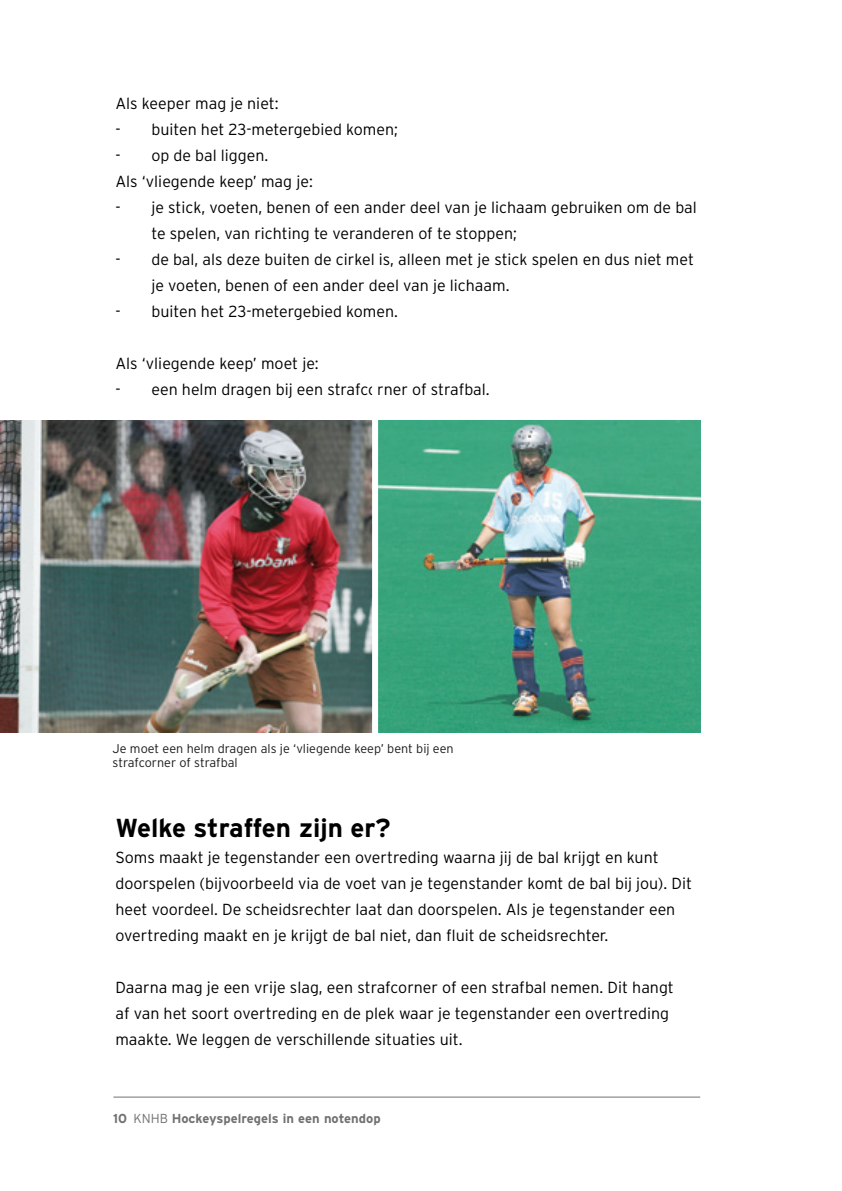
<style>
.page{position:relative;width:842px;height:1191px;background:#fff}
.page>*{position:absolute;margin:0;border:0;box-sizing:border-box;transform-origin:0 0}
.t1{font:700 26px "Interstate";color:#000}
.t2{font:300 16px/26px "Interstate";color:#000}
.t3{font:700 13px "Interstate";color:#707172}
.t4{font:300 12.6px/14px "Interstate";color:#1c1c1a}
.s1{font-weight:300}
</style>
<div class="page">
<hr style="left:113px;top:1096px;width:587px;height:1px;background:#707172">
<img style="left:0;top:421px;width:372px;height:312px">
<img style="left:378px;top:421px;width:322px;height:312px">
<p class="t2" style="left:115px;top:90px;width:165px">Als keeper mag je niet:</p>
<p class="t2" style="left:115px;top:116px;width:284px">- buiten het 23-metergebied komen;</p>
<p class="t2" style="left:115px;top:142px;width:199px">- op de bal liggen.<br>Als ‘vliegende keep’ mag je:</p>
<p class="t2" style="left:151px;top:194px;width:547px;text-indent:-36px">- je stick, voeten, benen of een ander deel van je lichaam gebruiken om de bal te spelen, van richting te veranderen of te stoppen;</p>
<p class="t2" style="left:151px;top:246px;width:544px;text-indent:-36px">- de bal, als deze buiten de cirkel is, alleen met je stick spelen en dus niet met je voeten, benen of een ander deel van je lichaam.</p>
<p class="t2" style="left:115px;top:298px;width:284px">- buiten het 23-metergebied komen.</p>
<p class="t2" style="left:115px;top:350px;width:205px">Als ‘vliegende keep’ moet je:</p>
<p class="t2" style="left:115px;top:376px;width:376px">- een helm dragen bij een strafcorner of strafbal.</p>
<p class="t4" style="left:113px;top:741px;width:343px">Je moet een helm dragen als je ‘vliegende keep’ bent bij een strafcorner of strafbal</p>
<h1 class="t1" style="left:115px;top:812px;width:277px">Welke straffen zijn er?</h1>
<p class="t2" style="left:115px;top:844px;width:578px">Soms maakt je tegenstander een overtreding waarna jij de bal krijgt en kunt doorspelen (bijvoorbeeld via de voet van je tegenstander komt de bal bij jou). Dit heet voordeel. De scheidsrechter laat dan doorspelen. Als je tegenstander een overtreding maakt en je krijgt de bal niet, dan fluit de scheidsrechter.</p>
<p class="t2" style="left:115px;top:974px;width:560px">Daarna mag je een vrije slag, een strafcorner of een strafbal nemen. Dit hangt af van het soort overtreding en de plek waar je tegenstander een overtreding maakte. We leggen de verschillende situaties uit.</p>
<p class="t3" style="left:113px;top:1110px;width:269px">10 <span class="s1">KNHB</span> Hockeyspelregels in een notendop</p>
</div>
